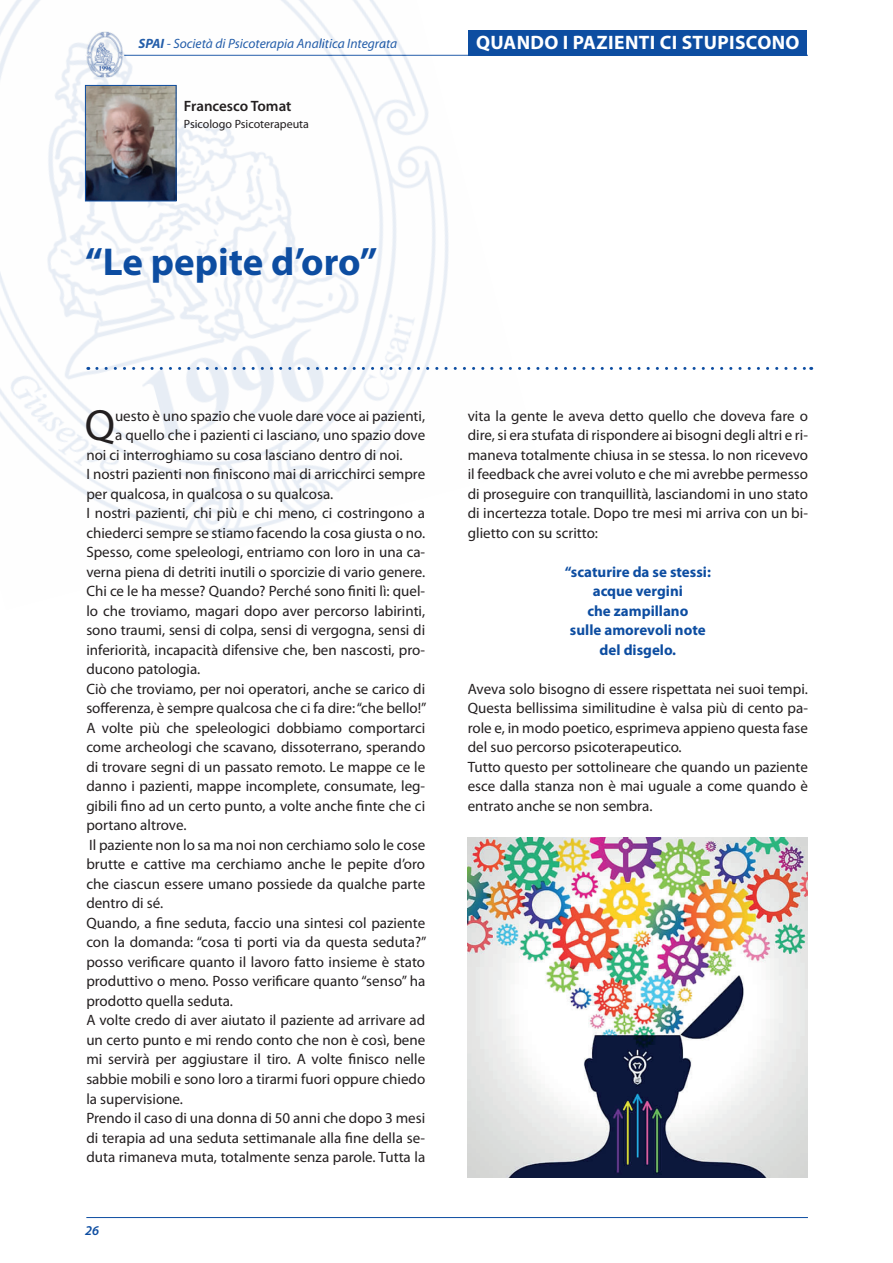
<style>
.page{position:relative;width:893px;height:1263px;background:#fff}
.page>*{position:absolute;margin:0;border:0;box-sizing:border-box;transform-origin:0 0}
.t1{font:43.95px "Myriad Pro";color:#231f20}
.t2{font:700 39px "Myriad Pro";color:#0d4da1}
.t3{font:700 19.5px "Myriad Pro";letter-spacing:.02em;color:#fff}
.t4{font:15px/19.5px "Myriad Pro";color:#231f20;text-align:justify}
.t5{font:700 15px/19.5px "Myriad Pro";color:#0d4da1;text-align:center}
.t6{font:600 15px "Myriad Pro";letter-spacing:-.005em;color:#231f20}
.t7{font:italic 13.5px "Myriad Pro";color:#0d4da1}
.t8{font:italic 600 13.5px "Myriad Pro";color:#0d4da1}
.t9{font:12px "Myriad Pro";color:#231f20}
.s1{font-weight:700}
</style>
<div class="page">
<hr style="left:86px;top:1217px;width:722px;height:1px;background:#0d4da1">
<hr style="left:85px;top:55px;width:723px;height:1px;background:#0d4da1">
<img style="left:0;top:0;width:468px;height:534px">
<svg style="left:97px;top:367px;width:715px;height:3px"></svg>
<img style="left:87px;top:87px;width:87px;height:112px">
<div style="left:85px;top:85px;width:91px;height:116px;border:1px solid #0d4da1"></div>
<div style="left:468px;top:30px;width:339px;height:26px;background:#0d4da1"></div>
<img style="left:468px;top:838px;width:340px;height:340px">
<p class="t7" style="left:139px;top:36px;width:260px"><span class="s1">SPAI</span> - Società di Psicoterapia Analitica Integrata</p>
<p class="t6" style="left:184px;top:97px;width:109px">Francesco Tomat</p>
<p class="t9" style="left:184px;top:117px;width:127px">Psicologo Psicoterapeuta</p>
<h2 class="t2" style="left:85px;top:240px;width:294px">“Le pepite d’oro”</h2>
<h3 class="t3" style="left:476px;top:32px;width:325px">QUANDO I PAZIENTI CI STUPISCONO</h3>
<h1 class="t1" style="left:85px;top:402px;width:32px">Q</h1>
<p class="t4" style="left:115px;top:406px;width:312px">uesto è uno spazio che vuole dare voce ai pazienti,</p>
<p class="t4" style="left:115px;top:426px;width:312px">a quello che i pazienti ci lasciano, uno spazio dove</p>
<p class="t4" style="left:86px;top:445px;width:318px">noi ci interroghiamo su cosa lasciano dentro di noi.</p>
<p class="t4" style="left:86px;top:465px;width:340px">I nostri pazienti non finiscono mai di arricchirci sempre</p>
<p class="t4" style="left:86px;top:484px;width:249px">per qualcosa, in qualcosa o su qualcosa.</p>
<p class="t4" style="left:86px;top:504px;width:340px">I nostri pazienti, chi più e chi meno, ci costringono a</p>
<p class="t4" style="left:86px;top:523px;width:340px">chiederci sempre se stiamo facendo la cosa giusta o no.</p>
<p class="t4" style="left:86px;top:543px;width:340px">Spesso, come speleologi, entriamo con loro in una ca-</p>
<p class="t4" style="left:86px;top:562px;width:340px">verna piena di detriti inutili o sporcizie di vario genere.</p>
<p class="t4" style="left:86px;top:582px;width:340px">Chi ce le ha messe? Quando? Perché sono finiti lì: quel-</p>
<p class="t4" style="left:86px;top:601px;width:340px">lo che troviamo, magari dopo aver percorso labirinti,</p>
<p class="t4" style="left:86px;top:621px;width:340px">sono traumi, sensi di colpa, sensi di vergogna, sensi di</p>
<p class="t4" style="left:86px;top:640px;width:340px">inferiorità, incapacità difensive che, ben nascosti, pro-</p>
<p class="t4" style="left:86px;top:660px;width:116px">ducono patologia.</p>
<p class="t4" style="left:86px;top:679px;width:340px">Ciò che troviamo, per noi operatori, anche se carico di</p>
<p class="t4" style="left:86px;top:699px;width:342px">sofferenza, è sempre qualcosa che ci fa dire: “che bello!”</p>
<p class="t4" style="left:86px;top:718px;width:340px">A volte più che speleologici dobbiamo comportarci</p>
<p class="t4" style="left:86px;top:738px;width:340px">come archeologi che scavano, dissoterrano, sperando</p>
<p class="t4" style="left:86px;top:757px;width:340px">di trovare segni di un passato remoto. Le mappe ce le</p>
<p class="t4" style="left:86px;top:777px;width:340px">danno i pazienti, mappe incomplete, consumate, leg-</p>
<p class="t4" style="left:86px;top:796px;width:340px">gibili fino ad un certo punto, a volte anche finte che ci</p>
<p class="t4" style="left:86px;top:816px;width:102px">portano altrove.</p>
<p class="t4" style="left:89px;top:835px;width:338px">Il paziente non lo sa ma noi non cerchiamo solo le cose</p>
<p class="t4" style="left:86px;top:855px;width:340px">brutte e cattive ma cerchiamo anche le pepite d’oro</p>
<p class="t4" style="left:86px;top:874px;width:340px">che ciascun essere umano possiede da qualche parte</p>
<p class="t4" style="left:86px;top:894px;width:78px">dentro di sé.</p>
<p class="t4" style="left:86px;top:913px;width:340px">Quando, a fine seduta, faccio una sintesi col paziente</p>
<p class="t4" style="left:86px;top:933px;width:342px">con la domanda: “cosa ti porti via da questa seduta?”</p>
<p class="t4" style="left:86px;top:952px;width:340px">posso verificare quanto il lavoro fatto insieme è stato</p>
<p class="t4" style="left:86px;top:972px;width:340px">produttivo o meno. Posso verificare quanto “senso” ha</p>
<p class="t4" style="left:86px;top:991px;width:148px">prodotto quella seduta.</p>
<p class="t4" style="left:86px;top:1011px;width:340px">A volte credo di aver aiutato il paziente ad arrivare ad</p>
<p class="t4" style="left:86px;top:1030px;width:340px">un certo punto e mi rendo conto che non è così, bene</p>
<p class="t4" style="left:86px;top:1050px;width:340px">mi servirà per aggiustare il tiro. A volte finisco nelle</p>
<p class="t4" style="left:86px;top:1069px;width:340px">sabbie mobili e sono loro a tirarmi fuori oppure chiedo</p>
<p class="t4" style="left:86px;top:1089px;width:98px">la supervisione.</p>
<p class="t4" style="left:86px;top:1108px;width:340px">Prendo il caso di una donna di 50 anni che dopo 3 mesi</p>
<p class="t4" style="left:86px;top:1128px;width:340px">di terapia ad una seduta settimanale alla fine della se-</p>
<p class="t4" style="left:86px;top:1147px;width:340px">duta rimaneva muta, totalmente senza parole. Tutta la</p>
<p class="t8" style="left:85px;top:1223px;width:16px">26</p>
<p class="t4" style="left:468px;top:406px;width:342px">vita la gente le aveva detto quello che doveva fare o dire, si era stufata di rispondere ai bisogni degli altri e ri&shy;maneva totalmente chiusa in se stessa. Io non ricevevo il feedback che avrei voluto e che mi avrebbe permesso di proseguire con tranquillità, lasciandomi in uno stato di incertezza totale. Dopo tre mesi mi arriva con un bi&shy;glietto con su scritto:</p>
<p class="t5" style="left:565px;top:562px;width:148px">“scaturire da se stessi: acque vergini<br>che zampillano<br>sulle amorevoli note del disgelo.</p>
<p class="t4" style="left:468px;top:679px;width:342px;text-align:left">Aveva solo bisogno di essere rispettata nei suoi tempi.<br>Questa bellissima similitudine è valsa più di cento pa&shy;role e, in modo poetico, esprimeva appieno questa fase del suo percorso psicoterapeutico.<br>Tutto questo per sottolineare che quando un paziente esce dalla stanza non è mai uguale a come quando è entrato anche se non sembra.</p>
</div>
